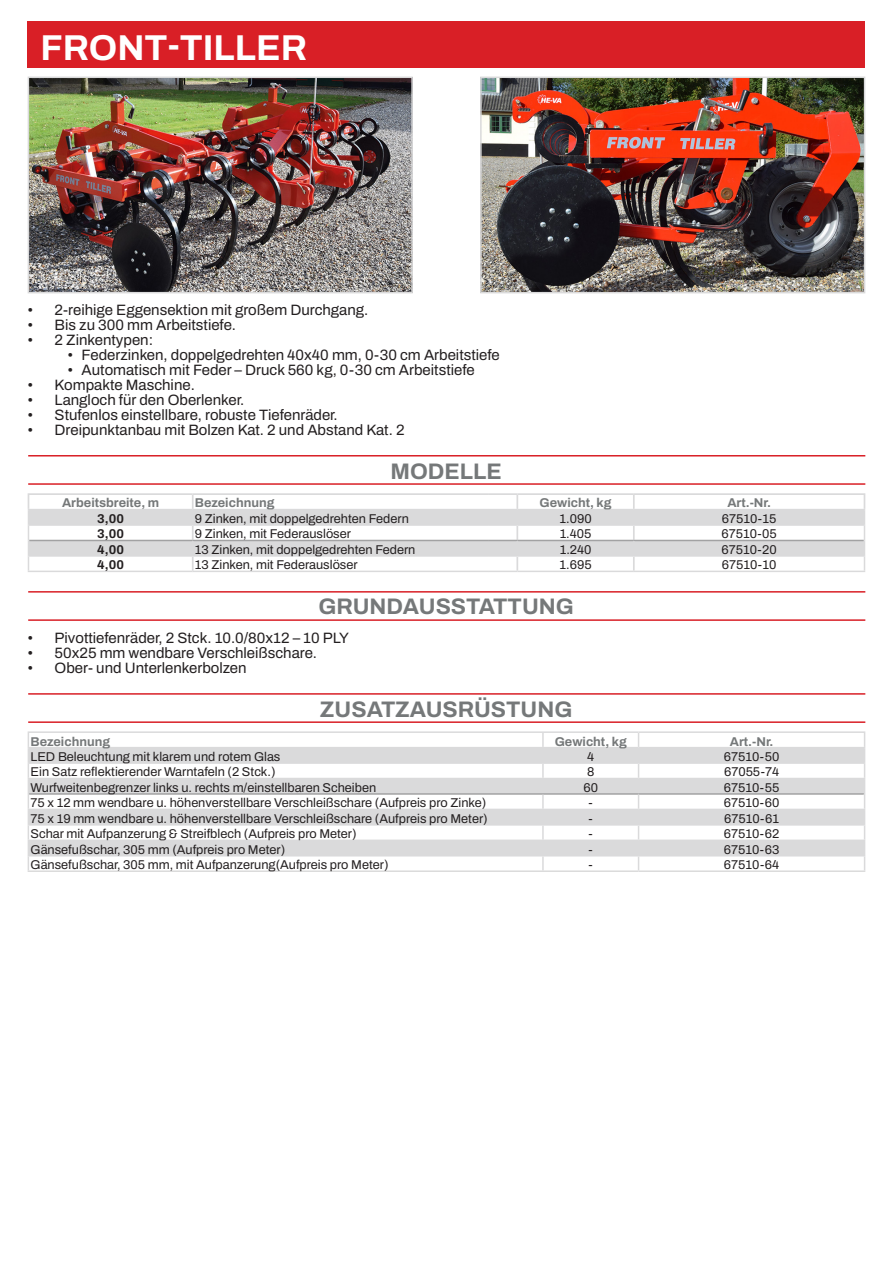
<style>
.page{position:relative;width:893px;height:1263px;background:#fff}
.page>*{position:absolute;margin:0;border:0;box-sizing:border-box;transform-origin:0 0}
.Overskrift_DK{font:700 36px "Archivo";color:#fff}
.Underoverskrift_DK{font:700 22.5px "Archivo";color:#757879}
.t1{font:15px "Archivo";color:#231f20}
.t2{font:12.75px "Archivo";color:#231f20}
.t3{font:700 12.75px "Archivo";color:#757879}
.t4{font:700 12.75px "Archivo";color:#231f20}
</style>
<div class="page">
<div style="left:28px;top:21px;width:837px;height:47px;background:#d91f26"></div>
<hr style="left:28px;top:455px;width:837px;height:1px;background:#d91f26">
<hr style="left:28px;top:483px;width:837px;height:2px;background:#d91f26">
<hr style="left:28px;top:493px;width:165px;height:2px;background:#dadadb">
<hr style="left:193px;top:493px;width:295px;height:2px;background:#dadadb">
<hr style="left:488px;top:493px;width:29px;height:2px;background:#dadadb">
<hr style="left:517px;top:493px;width:117px;height:2px;background:#dadadb">
<hr style="left:634px;top:493px;width:231px;height:2px;background:#dadadb">
<svg style="left:28px;top:495px;width:837px;height:77px"></svg>
<hr style="left:28px;top:591px;width:837px;height:2px;background:#d91f26">
<hr style="left:28px;top:619px;width:837px;height:2px;background:#d91f26">
<hr style="left:28px;top:693px;width:837px;height:2px;background:#d91f26">
<hr style="left:28px;top:721px;width:837px;height:2px;background:#d91f26">
<svg style="left:29px;top:748px;width:835px;height:107px;fill:#dadadb"></svg>
<hr style="left:28px;top:731px;width:515px;height:2px;background:#dadadb">
<hr style="left:543px;top:731px;width:96px;height:2px;background:#dadadb">
<hr style="left:639px;top:731px;width:226px;height:2px;background:#dadadb">
<hr style="left:543px;top:747px;width:96px;height:1px;background:#dadadb">
<hr style="left:543px;top:762px;width:96px;height:2px;background:#dadadb">
<hr style="left:639px;top:762px;width:226px;height:2px;background:#dadadb">
<hr style="left:543px;top:778px;width:96px;height:1px;background:#dadadb">
<hr style="left:639px;top:778px;width:226px;height:1px;background:#dadadb">
<hr style="left:28px;top:747px;width:515px;height:1px;background:#dadadb">
<hr style="left:28px;top:762px;width:515px;height:2px;background:#dadadb">
<hr style="left:28px;top:778px;width:515px;height:1px;background:#dadadb">
<hr style="left:639px;top:747px;width:226px;height:1px;background:#dadadb">
<hr style="left:28px;top:855px;width:515px;height:1px;background:#dadadb">
<hr style="left:543px;top:855px;width:96px;height:1px;background:#dadadb">
<hr style="left:28px;top:870px;width:515px;height:2px;background:#dadadb">
<hr style="left:543px;top:870px;width:96px;height:2px;background:#dadadb">
<hr style="left:29px;top:793px;width:514px;height:2px;background:#a2a2a3">
<hr style="left:543px;top:793px;width:96px;height:2px;background:#a2a2a3">
<hr style="left:639px;top:793px;width:225px;height:2px;background:#a2a2a3">
<hr style="left:28px;top:809px;width:515px;height:1px;background:#dadadb">
<hr style="left:543px;top:809px;width:96px;height:1px;background:#dadadb">
<hr style="left:639px;top:809px;width:226px;height:1px;background:#dadadb">
<hr style="left:639px;top:824px;width:226px;height:2px;background:#dadadb">
<hr style="left:639px;top:839px;width:226px;height:2px;background:#dadadb">
<hr style="left:639px;top:855px;width:226px;height:1px;background:#dadadb">
<svg style="left:638px;top:733px;width:1px;height:137px"></svg>
<svg style="left:864px;top:733px;width:1px;height:137px"></svg>
<hr style="left:639px;top:870px;width:226px;height:2px;background:#dadadb">
<hr style="left:28px;top:824px;width:515px;height:2px;background:#dadadb">
<hr style="left:543px;top:824px;width:96px;height:2px;background:#dadadb">
<hr style="left:28px;top:839px;width:515px;height:2px;background:#dadadb">
<svg style="left:28px;top:733px;width:1px;height:137px"></svg>
<hr style="left:543px;top:839px;width:96px;height:2px;background:#dadadb">
<svg style="left:542px;top:733px;width:2px;height:137px"></svg>
<img style="left:31px;top:80px;width:379px;height:210px">
<div style="left:28px;top:77px;width:385px;height:216px;border:2px solid #dadadb"></div>
<img style="left:483px;top:80px;width:379px;height:210px">
<div style="left:480px;top:77px;width:385px;height:216px;border:2px solid #dadadb"></div>
<p class="Overskrift_DK" style="left:40px;top:21px;width:268px">FRONT-TILLER</p>
<p class="t1" style="left:28px;top:299px;width:342px">• 2-reihige Eggensektion mit großem Durchgang.</p>
<p class="t1" style="left:28px;top:314px;width:210px">• Bis zu 300 mm Arbeitstiefe.</p>
<p class="t1" style="left:28px;top:329px;width:127px">• 2 Zinkentypen:</p>
<p class="t1" style="left:67px;top:344px;width:434px">• Federzinken, doppelgedrehten 40x40 mm, 0-30 cm Arbeitstiefe</p>
<p class="t1" style="left:67px;top:359px;width:409px">• Automatisch mit Feder – Druck 560 kg, 0-30 cm Arbeitstiefe</p>
<p class="t1" style="left:28px;top:374px;width:169px">• Kompakte Maschine.</p>
<p class="t1" style="left:28px;top:389px;width:218px">• Langloch für den Oberlenker.</p>
<p class="t1" style="left:28px;top:404px;width:312px">• Stufenlos einstellbare, robuste Tiefenräder.</p>
<p class="t1" style="left:28px;top:419px;width:378px">• Dreipunktanbau mit Bolzen Kat. 2 und Abstand Kat. 2</p>
<p class="Underoverskrift_DK" style="left:390px;top:454px;width:113px">MODELLE</p>
<p class="t3" style="left:62px;top:493px;width:99px">Arbeitsbreite, m</p>
<p class="t3" style="left:195px;top:493px;width:81px">Bezeichnung</p>
<p class="t3" style="left:540px;top:493px;width:74px">Gewicht, kg</p>
<p class="t3" style="left:727px;top:493px;width:45px">Art.-Nr.</p>
<p class="t4" style="left:97px;top:509px;width:28px">3,00</p>
<p class="t2" style="left:195px;top:509px;width:215px">9 Zinken, mit doppelgedrehten Federn</p>
<p class="t2" style="left:559px;top:509px;width:34px">1.090</p>
<p class="t2" style="left:722px;top:509px;width:56px">67510-15</p>
<p class="t4" style="left:97px;top:524px;width:28px">3,00</p>
<p class="t2" style="left:195px;top:524px;width:158px">9 Zinken, mit Federauslöser</p>
<p class="t2" style="left:560px;top:524px;width:33px">1.405</p>
<p class="t2" style="left:721px;top:524px;width:57px">67510-05</p>
<p class="t4" style="left:97px;top:540px;width:28px">4,00</p>
<p class="t2" style="left:195px;top:540px;width:222px">13 Zinken, mit doppelgedrehten Federn</p>
<p class="t2" style="left:560px;top:540px;width:33px">1.240</p>
<p class="t2" style="left:721px;top:540px;width:57px">67510-20</p>
<p class="t4" style="left:97px;top:555px;width:28px">4,00</p>
<p class="t2" style="left:195px;top:555px;width:164px">13 Zinken, mit Federauslöser</p>
<p class="t2" style="left:560px;top:555px;width:34px">1.695</p>
<p class="t2" style="left:722px;top:555px;width:56px">67510-10</p>
<p class="Underoverskrift_DK" style="left:319px;top:589px;width:257px">GRUNDAUSSTATTUNG</p>
<p class="t1" style="left:28px;top:626px;width:323px">• Pivottiefenräder, 2 Stck. 10.0/80x12 – 10 PLY</p>
<p class="t1" style="left:28px;top:641px;width:291px">• 50x25 mm wendbare Verschleißschare.</p>
<p class="t1" style="left:28px;top:656px;width:220px">• Ober- und Unterlenkerbolzen</p>
<p class="Underoverskrift_DK" style="left:320px;top:692px;width:254px">ZUSATZAUSRÜSTUNG</p>
<p class="t3" style="left:31px;top:731px;width:81px">Bezeichnung</p>
<p class="t3" style="left:555px;top:731px;width:74px">Gewicht, kg</p>
<p class="t3" style="left:730px;top:731px;width:45px">Art.-Nr.</p>
<p class="t2" style="left:31px;top:747px;width:251px">LED Beleuchtung mit klarem und rotem Glas</p>
<p class="t2" style="left:587px;top:747px;width:9px">4</p>
<p class="t2" style="left:724px;top:747px;width:57px">67510-50</p>
<p class="t2" style="left:31px;top:762px;width:247px">Ein Satz reflektierender Warntafeln (2 Stck.)</p>
<p class="t2" style="left:587px;top:762px;width:9px">8</p>
<p class="t2" style="left:724px;top:762px;width:57px">67055-74</p>
<p class="t2" style="left:31px;top:778px;width:347px">Wurfweitenbegrenzer links u. rechts m/einstellbaren Scheiben</p>
<p class="t2" style="left:583px;top:778px;width:16px">60</p>
<p class="t2" style="left:724px;top:778px;width:57px">67510-55</p>
<p class="t2" style="left:31px;top:793px;width:457px">75 x 12 mm wendbare u. höhenverstellbare Verschleißschare (Aufpreis pro Zinke)</p>
<p class="t2" style="left:589px;top:793px;width:6px">-</p>
<p class="t2" style="left:724px;top:793px;width:57px">67510-60</p>
<p class="t2" style="left:31px;top:809px;width:459px">75 x 19 mm wendbare u. höhenverstellbare Verschleißschare (Aufpreis pro Meter)</p>
<p class="t2" style="left:589px;top:809px;width:6px">-</p>
<p class="t2" style="left:724px;top:809px;width:56px">67510-61</p>
<p class="t2" style="left:31px;top:824px;width:328px">Schar mit Aufpanzerung &amp; Streifblech (Aufpreis pro Meter)</p>
<p class="t2" style="left:589px;top:824px;width:6px">-</p>
<p class="t2" style="left:724px;top:824px;width:57px">67510-62</p>
<p class="t2" style="left:31px;top:840px;width:256px">Gänsefußschar, 305 mm (Aufpreis pro Meter)</p>
<p class="t2" style="left:589px;top:840px;width:6px">-</p>
<p class="t2" style="left:724px;top:840px;width:57px">67510-63</p>
<p class="t2" style="left:31px;top:855px;width:360px">Gänsefußschar, 305 mm, mit Aufpanzerung(Aufpreis pro Meter)</p>
<p class="t2" style="left:589px;top:855px;width:6px">-</p>
<p class="t2" style="left:724px;top:855px;width:57px">67510-64</p>
</div>
